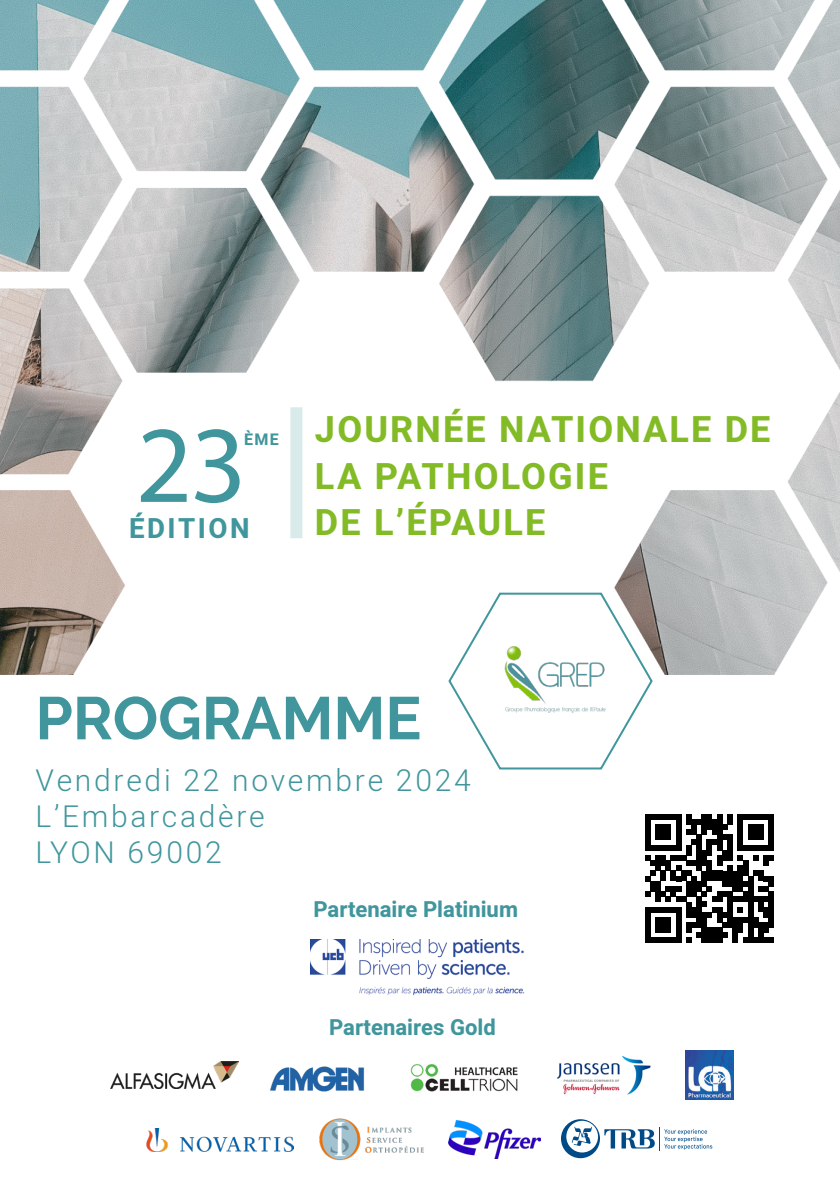
<style>
.page{position:relative;width:840px;height:1191px;background:#fff}
.page>*{position:absolute;margin:0;border:0;box-sizing:border-box;transform-origin:0 0}
.t1{font:110px "Myriad Pro";color:#40969c}
.t2{font:700 60px "Raleway";color:#40969c}
.t3{font:700 36px/46px "Heebo";letter-spacing:.06em;color:#83bb26}
.t4{font:300 30px/36px "Heebo";letter-spacing:.09em;color:#40969c}
.t5{font:700 27.6px "Heebo";letter-spacing:.09em;color:#40969c}
.t6{font:700 22px "Heebo";color:#40969c}
.t7{font:700 16px "Heebo";color:#40969c}
</style>
<div class="page">
<img style="left:310px;top:939px;width:215px;height:57px">
<img style="left:0;top:0;width:839px;height:675px">
<div style="left:290px;top:407px;width:12px;height:131px;background:#d9eaeb"></div>
<svg style="left:447px;top:591px;width:206px;height:179px"></svg>
<svg style="left:782px;top:579px;width:57px;height:96px"></svg>
<img style="left:270px;top:1066px;width:94px;height:26px">
<img style="left:685px;top:1051px;width:48px;height:48px">
<img style="left:146px;top:1128px;width:147px;height:23px">
<img style="left:410px;top:1063px;width:108px;height:29px">
<svg style="left:561px;top:1119px;width:151px;height:39px"></svg>
<svg style="left:645px;top:814px;width:128px;height:129px"></svg>
<img style="left:557px;top:1056px;width:94px;height:39px">
<img style="left:110px;top:1061px;width:128px;height:27px">
<img style="left:319px;top:1118px;width:105px;height:43px">
<img style="left:448px;top:1120px;width:92px;height:38px">
<h1 class="t1" style="left:136px;top:397px;width:112px">23</h1>
<p class="t5" style="left:129px;top:509px;width:122px">ÉDITION</p>
<p class="t7" style="left:244px;top:428px;width:36px">ÈME</p>
<p class="t3" style="left:315px;top:408px;width:457px">JOURNÉE NATIONALE DE<br>LA PATHOLOGIE<br>DE L’ÉPAULE</p>
<h2 class="t2" style="left:35px;top:684px;width:387px">PROGRAMME</h2>
<p class="t4" style="left:35px;top:762px;width:436px">Vendredi 22 novembre 2024<br>L’Embarcadère<br>LYON 69002</p>
<p class="t6" style="left:313px;top:893px;width:206px">Partenaire Platinium</p>
<p class="t6" style="left:329px;top:1012px;width:168px">Partenaires Gold</p>
</div>
